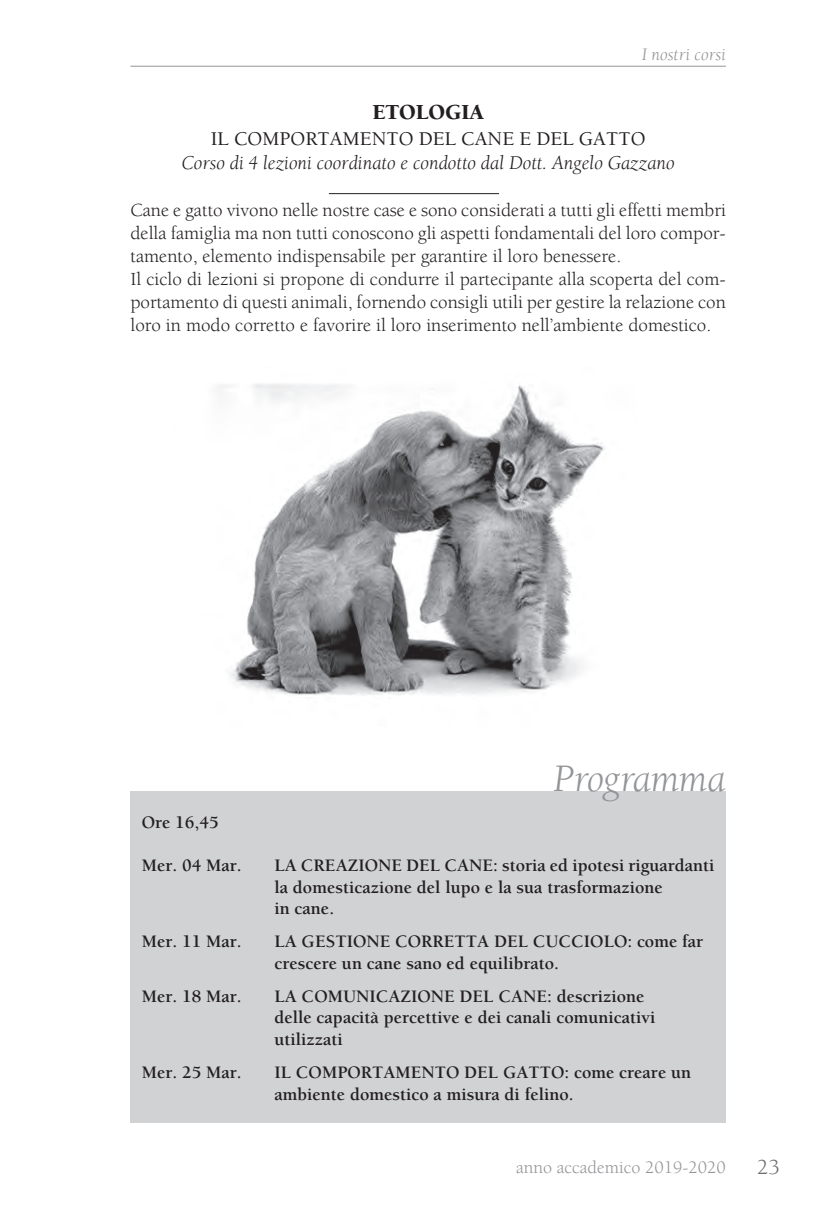
<style>
.page{position:relative;width:828px;height:1225px;background:#fff}
.page>*{position:absolute;margin:0;border:0;box-sizing:border-box;transform-origin:0 0}
.t1{font:italic 40px "Berkeley";letter-spacing:-.01em;color:#939598}
.t2{font:900 22px "Berkeley";color:#231f20}
.t3{font:22px "Berkeley";color:#6c6d70}
.t4{font:italic 20px "Berkeley";color:#231f20}
.t5{font:500 20px "Berkeley";color:#231f20}
.t6{font:19px/23px "Berkeley";color:#231f20}
.t7{font:700 18px/21.6px "Berkeley";color:#231f20}
.t8{font:18px "Berkeley";color:#939598}
.t9{font:italic 18px "Berkeley";letter-spacing:.005em;color:#939598}
</style>
<div class="page">
<hr style="left:130px;top:66px;width:596px;height:1px;background:#939598">
<div style="left:130px;top:791px;width:596px;height:332px;background:#d1d2d4"></div>
<img style="left:218px;top:384px;width:386px;height:311px">
<hr style="left:329px;top:193px;width:170px;height:1px;background:#231f20">
<p class="t9" style="left:642px;top:45px;width:86px">I nostri corsi</p>
<p class="t2" style="left:372px;top:100px;width:113px">ETOLOGIA</p>
<p class="t5" style="left:211px;top:128px;width:436px">IL COMPORTAMENTO DEL CANE E DEL GATTO</p>
<p class="t4" style="left:182px;top:152px;width:495px">Corso di 4 lezioni coordinato e condotto dal Dott. Angelo Gazzano</p>
<p class="t6" style="left:130px;top:199px;width:597px">Cane e gatto vivono nelle nostre case e sono considerati a tutti gli effetti membri della famiglia ma non tutti conoscono gli aspetti fondamentali del loro compor&shy;tamento, elemento indispensabile per garantire il loro benessere.<br>Il ciclo di lezioni si propone di condurre il partecipante alla scoperta del com&shy;portamento di questi animali, fornendo consigli utili per gestire la relazione con loro in modo corretto e favorire il loro inserimento nell’ambiente domestico.</p>
<h1 class="t1" style="left:553px;top:758px;width:174px">Programma</h1>
<p class="t7" style="left:142px;top:811px;width:78px">Ore 16,45</p>
<p class="t7" style="left:142px;top:855px;width:101px">Mer. 04 Mar.</p>
<p class="t7" style="left:274px;top:855px;width:441px">LA CREAZIONE DEL CANE: storia ed ipotesi riguardanti la domesticazione del lupo e la sua trasformazione<br>in cane.</p>
<p class="t7" style="left:142px;top:931px;width:101px">Mer. 11 Mar.</p>
<p class="t7" style="left:274px;top:931px;width:430px">LA GESTIONE CORRETTA DEL CUCCIOLO: come far crescere un cane sano ed equilibrato.</p>
<p class="t7" style="left:142px;top:985px;width:101px">Mer. 18 Mar.</p>
<p class="t7" style="left:274px;top:985px;width:382px">LA COMUNICAZIONE DEL CANE: descrizione delle capacità percettive e dei canali comunicativi utilizzati</p>
<p class="t7" style="left:142px;top:1061px;width:101px">Mer. 25 Mar.</p>
<p class="t7" style="left:274px;top:1061px;width:418px">IL COMPORTAMENTO DEL GATTO: come creare un ambiente domestico a misura di felino.</p>
<p class="t8" style="left:516px;top:1158px;width:211px">anno accademico 2019-2020</p>
<p class="t3" style="left:757px;top:1155px;width:24px">23</p>
</div>
